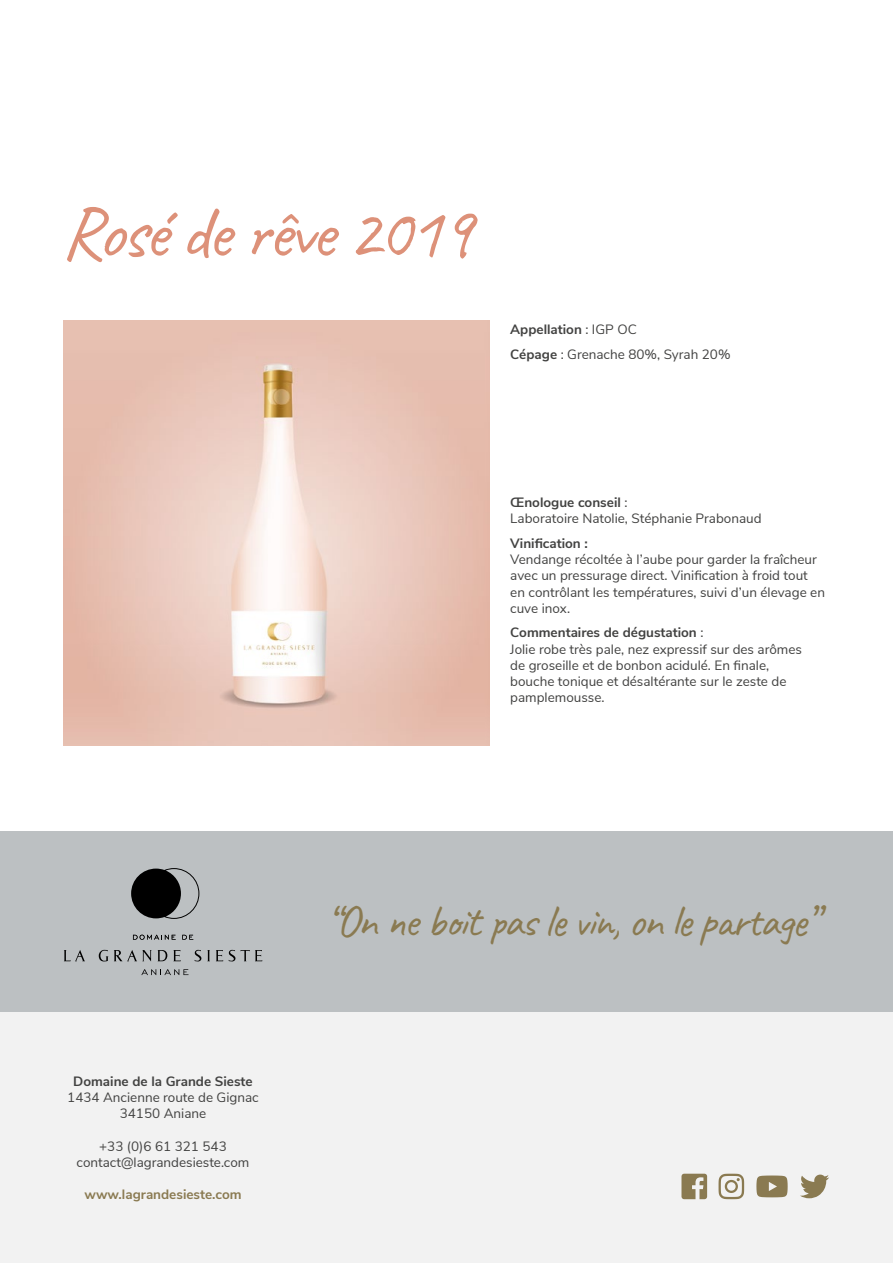
<style>
.page{position:relative;width:893px;height:1263px;background:#fff}
.page>*{position:absolute;margin:0;border:0;box-sizing:border-box;transform-origin:0 0}
.t1{font:75px "Caveat";letter-spacing:-.04em;color:#dd9179}
.t2{font:45px "Caveat";letter-spacing:-.035em;color:#8a7a51}
.t3{font:13.5px/16.2px "Nunito Sans";color:#424241}
.t4{font:700 13.5px "Nunito Sans";color:#424241}
.t5{font:700 13.5px "Nunito Sans";color:#8a7a51}
.s1{font-weight:700}
</style>
<div class="page">
<div style="left:0;top:831px;width:893px;height:181px;background:#bcc0c2"></div>
<div style="left:0;top:1012px;width:893px;height:251px;background:#f2f2f2"></div>
<svg style="left:141px;top:969px;width:48px;height:6px"></svg>
<svg style="left:64px;top:950px;width:21px;height:11px"></svg>
<svg style="left:99px;top:950px;width:9px;height:11px"></svg>
<svg style="left:114px;top:950px;width:38px;height:11px"></svg>
<svg style="left:158px;top:950px;width:9px;height:11px"></svg>
<svg style="left:173px;top:950px;width:8px;height:11px"></svg>
<svg style="left:195px;top:950px;width:6px;height:11px"></svg>
<svg style="left:207px;top:950px;width:3px;height:11px"></svg>
<svg style="left:216px;top:950px;width:7px;height:11px"></svg>
<svg style="left:229px;top:950px;width:6px;height:11px"></svg>
<svg style="left:241px;top:950px;width:21px;height:11px"></svg>
<svg style="left:133px;top:935px;width:43px;height:5px"></svg>
<svg style="left:182px;top:935px;width:11px;height:4px"></svg>
<svg style="left:131px;top:868px;width:68px;height:51px"></svg>
<img style="left:64px;top:320px;width:425px;height:426px">
<svg style="left:681px;top:1174px;width:26px;height:25px"></svg>
<svg style="left:718px;top:1174px;width:26px;height:25px"></svg>
<svg style="left:756px;top:1175px;width:32px;height:22px"></svg>
<svg style="left:800px;top:1174px;width:29px;height:24px"></svg>
<h1 class="t1" style="left:64px;top:185px;width:410px">Rosé de rêve 2019</h1>
<p class="t3" style="left:510px;top:316px;width:222px;line-height:24.8px"><span class="s1">Appellation</span> : IGP OC<br><span class="s1">Cépage</span> : Grenache 80%, Syrah 20%</p>
<p class="t3" style="left:510px;top:493px;width:253px"><span class="s1">Œnologue conseil</span> :<br>Laboratoire Natolie, Stéphanie Prabonaud</p>
<p class="t4" style="left:510px;top:533px;width:79px">Vinification :</p>
<p class="t3" style="left:510px;top:550px;width:316px">Vendange récoltée à l’aube pour garder la fraîcheur avec un pressurage direct. Vinification à froid tout en contrôlant les températures, suivi d’un élevage en cuve inox.</p>
<p class="t3" style="left:510px;top:624px;width:293px"><span class="s1">Commentaires de dégustation</span> :<br>Jolie robe très pale, nez expressif sur des arômes de groseille et de bonbon acidulé. En finale, bouche tonique et désaltérante sur le zeste de pamplemousse.</p>
<p class="t4" style="left:73px;top:1071px;width:181px">Domaine de la Grande Sieste</p>
<p class="t3" style="left:67px;top:1088px;width:193px;text-align:center">1434 Ancienne route de Gignac<br>34150 Aniane</p>
<p class="t3" style="left:77px;top:1137px;width:174px;text-align:center">+33 (0)6 61 321 543 contact@lagrandesieste.com</p>
<p class="t5" style="left:84px;top:1184px;width:159px">www.lagrandesieste.com</p>
<h2 class="t2" style="left:326px;top:893px;width:492px">“On ne boit pas le vin, on le partage”</h2>
</div>
